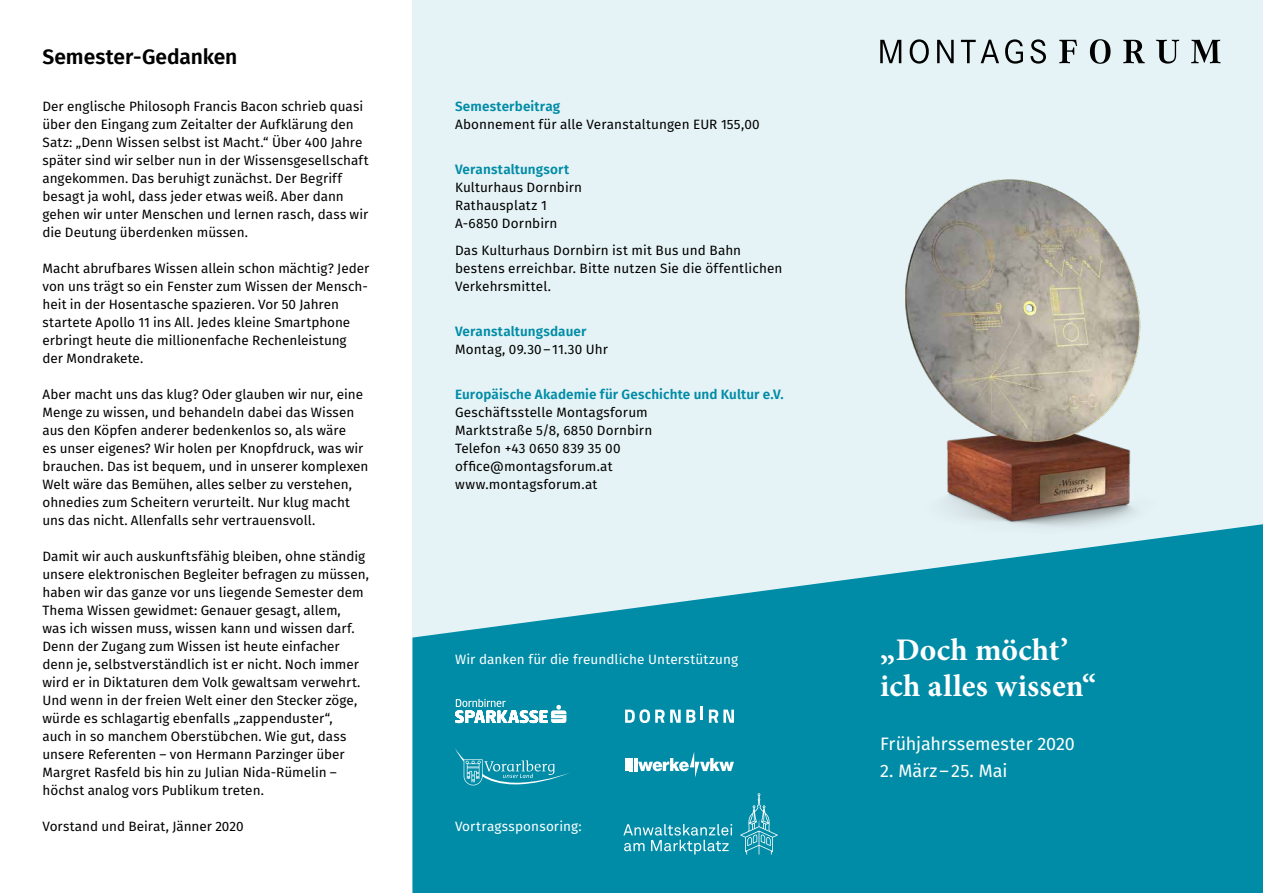
<style>
.page{position:relative;width:1263px;height:893px;background:#fff}
.page>*{position:absolute;margin:0;border:0;box-sizing:border-box;transform-origin:0 0}
.t1{font:700 31.5px/36px "Minion Pro";letter-spacing:.01em;color:#fff}
.t2{font:600 21px "Fira Sans";letter-spacing:-.005em;color:#000}
.t3{font:18px "Fira Sans";letter-spacing:-.01em;color:#fff}
.t4{font:13.5px/18px "Fira Sans";color:#000}
.t5{font:600 13.5px "Fira Sans";letter-spacing:.01em;color:#008ca7}
.t6{font:13.5px "Fira Sans";letter-spacing:.01em;color:#fff}
</style>
<div class="page">
<div style="left:412px;top:0;width:851px;height:893px;background:#e6f3f6"></div>
<svg style="left:412px;top:524px;width:851px;height:369px;background:#1f9ab1"></svg>
<svg style="left:880px;top:40px;width:21px;height:23px"></svg>
<svg style="left:910px;top:39px;width:19px;height:25px"></svg>
<svg style="left:937px;top:40px;width:17px;height:23px"></svg>
<svg style="left:961px;top:40px;width:38px;height:23px"></svg>
<svg style="left:1005px;top:39px;width:18px;height:25px"></svg>
<svg style="left:1030px;top:39px;width:16px;height:25px"></svg>
<svg style="left:1059px;top:40px;width:18px;height:23px"></svg>
<svg style="left:1090px;top:39px;width:20px;height:25px"></svg>
<svg style="left:1123px;top:40px;width:22px;height:23px"></svg>
<svg style="left:1156px;top:40px;width:23px;height:24px"></svg>
<svg style="left:1191px;top:40px;width:29px;height:23px"></svg>
<svg style="left:625px;top:706px;width:109px;height:17px;background:#5bb5c6"></svg>
<svg style="left:455px;top:748px;width:115px;height:37px;background:#1e99b1"></svg>
<svg style="left:623px;top:824px;width:109px;height:30px;background:#36a4b9"></svg>
<svg style="left:740px;top:793px;width:38px;height:61px;background:#289db4"></svg>
<svg style="left:455px;top:699px;width:111px;height:24px;background:#6dbdcc"></svg>
<svg style="left:625px;top:752px;width:109px;height:25px;background:#4aadc0"></svg>
<img style="left:862px;top:179px;width:374px;height:378px">
<h2 class="t2" style="left:43px;top:39px;width:196px">Semester-Gedanken</h2>
<p class="t4" style="left:43px;top:98px;width:328px">Der englische Philosoph Francis Bacon schrieb quasi über den Eingang zum Zeitalter der Aufklärung den Satz: „Denn Wissen selbst ist Macht.“ Über 400 Jahre später sind wir selber nun in der Wissensgesellschaft angekommen. Das beruhigt zunächst. Der Begriff besagt ja wohl, dass jeder etwas weiß. Aber dann gehen wir unter Menschen und lernen rasch, dass wir die Deutung überdenken müssen.</p>
<p class="t4" style="left:43px;top:260px;width:328px">Macht abrufbares Wissen allein schon mächtig? Jeder von uns trägt so ein Fenster zum Wissen der Mensch&shy;heit in der Hosentasche spazieren. Vor 50 Jahren startete Apollo 11 ins All. Jedes kleine Smartphone erbringt heute die millionenfache Rechenleistung der Mondrakete.</p>
<p class="t4" style="left:43px;top:386px;width:327px">Aber macht uns das klug? Oder glauben wir nur, eine Menge zu wissen, und behandeln dabei das Wissen aus den Köpfen anderer bedenkenlos so, als wäre<br>es unser eigenes? Wir holen per Knopfdruck, was wir brauchen. Das ist bequem, und in unserer komplexen Welt wäre das Bemühen, alles selber zu verstehen, ohnedies zum Scheitern verurteilt. Nur klug macht uns das nicht. Allenfalls sehr vertrauensvoll.</p>
<p class="t4" style="left:43px;top:548px;width:328px">Damit wir auch auskunftsfähig bleiben, ohne ständig unsere elektronischen Begleiter befragen zu müssen, haben wir das ganze vor uns liegende Semester dem Thema Wissen gewidmet: Genauer gesagt, allem,<br>was ich wissen muss, wissen kann und wissen darf.<br>Denn der Zugang zum Wissen ist heute einfacher denn je, selbstverständlich ist er nicht. Noch immer wird er in Diktaturen dem Volk gewaltsam verwehrt.<br>Und wenn in der freien Welt einer den Stecker zöge, würde es schlagartig ebenfalls „zappenduster“,<br>auch in so manchem Oberstübchen. Wie gut, dass unsere Referenten – von Hermann Parzinger über Margret Rasfeld bis hin zu Julian Nida-Rümelin – höchst analog vors Publikum treten.</p>
<p class="t4" style="left:43px;top:818px;width:203px">Vorstand und Beirat, Jänner 2020</p>
<p class="t5" style="left:455px;top:95px;width:107px">Semesterbeitrag</p>
<p class="t4" style="left:455px;top:116px;width:306px">Abonnement für alle Veranstaltungen EUR 155,00</p>
<p class="t5" style="left:455px;top:158px;width:116px">Veranstaltungsort</p>
<p class="t4" style="left:455px;top:179px;width:129px">Kulturhaus Dornbirn<br>Rathausplatz 1<br>A-6850 Dornbirn</p>
<p class="t4" style="left:455px;top:242px;width:329px">Das Kulturhaus Dornbirn ist mit Bus und Bahn bestens erreichbar. Bitte nutzen Sie die öffentlichen<br>Verkehrsmittel.</p>
<p class="t5" style="left:455px;top:320px;width:133px">Veranstaltungsdauer</p>
<p class="t4" style="left:455px;top:341px;width:155px">Montag, 09.30–11.30 Uhr</p>
<p class="t5" style="left:455px;top:383px;width:330px">Europäische Akademie für Geschichte und Kultur e.V.</p>
<p class="t4" style="left:455px;top:404px;width:199px">Geschäftsstelle Montagsforum<br>Marktstraße 5/8, 6850 Dornbirn<br>Telefon +43 0650 839 35 00 office@montagsforum.at www.montagsforum.at</p>
<p class="t6" style="left:455px;top:650px;width:285px">Wir danken für die freundliche Unterstützung</p>
<p class="t6" style="left:455px;top:817px;width:128px">Vortragssponsoring:</p>
<h1 class="t1" style="left:880px;top:632px;width:217px">„Doch möcht’ ich alles wissen“</h1>
<h3 class="t3" style="left:880px;top:731px;width:196px">Frühjahrssemester 2020</h3>
<h3 class="t3" style="left:880px;top:758px;width:129px">2. März–25. Mai</h3>
</div>
